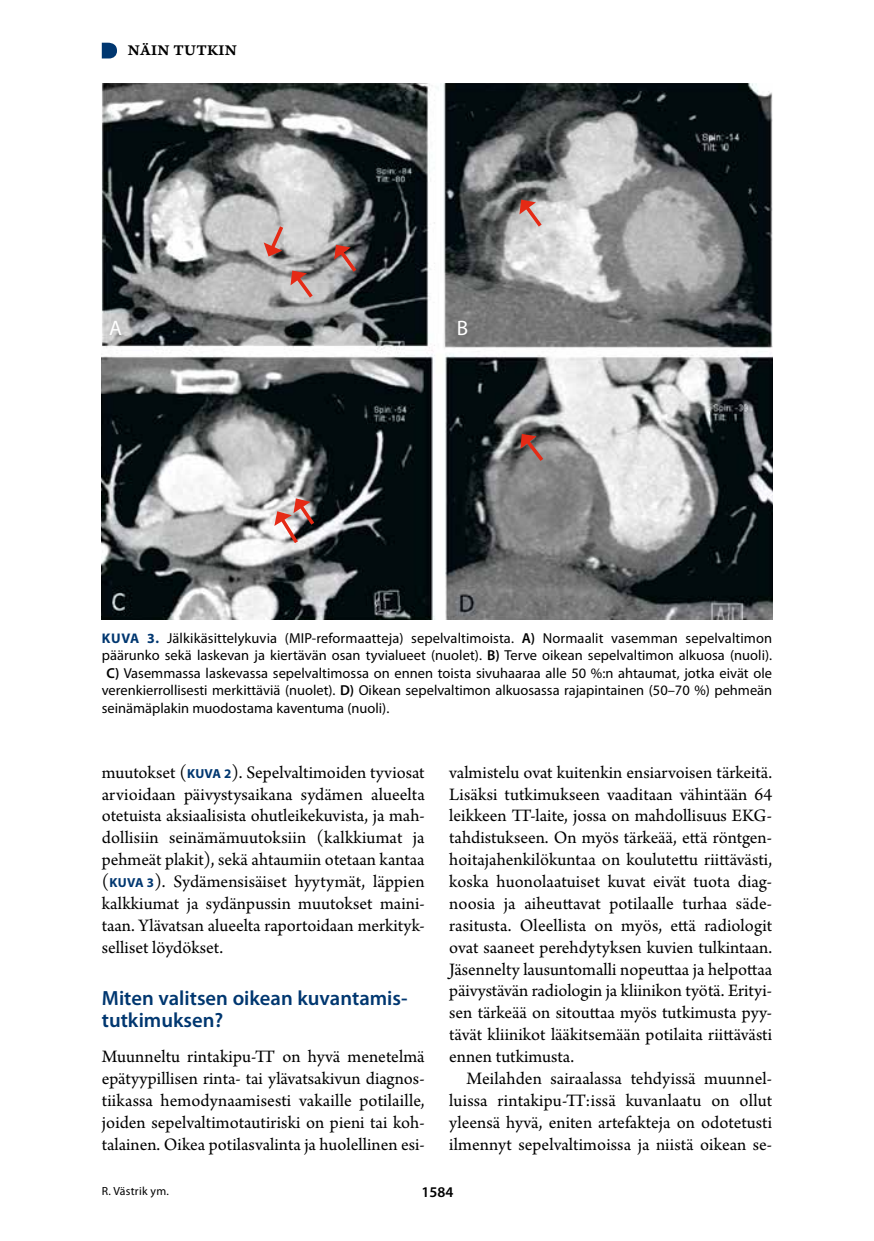
<style>
.page{position:relative;width:874px;height:1241px;background:#fff}
.page>*{position:absolute;margin:0;border:0;box-sizing:border-box;transform-origin:0 0}
.t1{font:21px "Myriad Pro";color:#fff}
.t2{font:600 20.65px/21.9px "Myriad Pro";color:#003770}
.t3{font:18.38px/21.9px "Arno Pro";color:#000;text-align:justify}
.t4{font:15.75px "Arno Pro Smbd Caption";letter-spacing:.015em;color:#000}
.t5{font:600 14.88px "Myriad Pro";color:#000}
.t6{font:14.35px "Myriad Pro";color:#000}
.t7{font:11.9px "Myriad Pro";letter-spacing:.02em;color:#000}
.s1{font-weight:700;font-size:14px;color:#003770}
.s2{font-weight:600}
.s3{font-family:"Myriad Pro";font-weight:700;font-size:13.12px;color:#003770}
</style>
<div class="page">
<img style="left:102px;top:83px;width:669px;height:536px">
<svg style="left:519px;top:199px;width:26px;height:31px"></svg>
<svg style="left:263px;top:222px;width:23px;height:34px"></svg>
<svg style="left:290px;top:270px;width:26px;height:31px"></svg>
<svg style="left:334px;top:245px;width:26px;height:30px"></svg>
<svg style="left:274px;top:498px;width:43px;height:49px"></svg>
<svg style="left:520px;top:434px;width:26px;height:31px"></svg>
<svg style="left:102px;top:43px;width:15px;height:15px"></svg>
<p class="t4" style="left:128px;top:41px;width:110px">NÄIN TUTKIN</p>
<p class="t1" style="left:109px;top:315px;width:14px">A</p>
<p class="t1" style="left:456px;top:315px;width:13px">B</p>
<p class="t6" style="left:102px;top:629px;width:671px"><span class="s1">KUVA 3.</span> Jälkikäsittelykuvia (MIP-reformaatteja) sepelvaltimoista. <span class="s2">A)</span> Normaalit vasemman sepelvaltimon</p>
<p class="t6" style="left:102px;top:646px;width:671px">päärunko sekä laskevan ja kiertävän osan tyvialueet (nuolet). <span class="s2">B)</span> Terve oikean sepelvaltimon alkuosa (nuoli).</p>
<p class="t6" style="left:106px;top:664px;width:666px"><span class="s2">C)</span> Vasemmassa laskevassa sepelvaltimossa on ennen toista sivuhaaraa alle 50 %:n ahtaumat, jotka eivät ole</p>
<p class="t6" style="left:102px;top:681px;width:671px">verenkierrollisesti merkittäviä (nuolet). <span class="s2">D)</span> Oikean sepelvaltimon alkuosassa rajapintainen (50–70 %) pehmeän</p>
<p class="t6" style="left:102px;top:699px;width:289px">seinämäplakin muodostama kaventuma (nuoli).</p>
<p class="t3" style="left:102px;top:762px;width:324px">muutokset (<span class="s3">KUVA 2</span>). Sepelvaltimoiden tyviosat arvioidaan päivystysaikana sydämen alueelta otetuista aksiaalisista ohutleikekuvista, ja mah&shy;dollisiin seinämämuutoksiin (kalkkiumat ja pehmeät plakit), sekä ahtaumiin otetaan kantaa (<span class="s3">KUVA 3</span>). Sydämensisäiset hyytymät, läppien kalkkiumat ja sydänpussin muutokset maini&shy;taan. Ylävatsan alueelta raportoidaan merkityk&shy;selliset löydökset.</p>
<p class="t2" style="left:102px;top:986px;width:306px">Miten valitsen oikean kuvantamis&shy;tutkimuksen?</p>
<p class="t3" style="left:102px;top:1046px;width:324px">Muunneltu rintakipu-TT on hyvä menetelmä epätyypillisen rinta- tai ylävatsakivun diagnos&shy;tiikassa hemodynaamisesti vakaille potilaille, joiden sepelvaltimotautiriski on pieni tai koh&shy;talainen. Oikea potilasvalinta ja huolellinen esi-</p>
<p class="t3" style="left:449px;top:762px;width:324px">valmistelu ovat kuitenkin ensiarvoisen tärkeitä.<br>Lisäksi tutkimukseen vaaditaan vähintään 64 leikkeen TT-laite, jossa on mahdollisuus EKG&shy;tahdistukseen. On myös tärkeää, että röntgen&shy;hoitajahenkilökuntaa on koulutettu riittävästi, koska huonolaatuiset kuvat eivät tuota diag&shy;noosia ja aiheuttavat potilaalle turhaa säde&shy;rasitusta. Oleellista on myös, että radiologit ovat saaneet perehdytyksen kuvien tulkintaan.<br>Jäsennelty lausuntomalli nopeuttaa ja helpottaa päivystävän radiologin ja kliinikon työtä. Erityi&shy;sen tärkeää on sitouttaa myös tutkimusta pyy&shy;tävät kliinikot lääkitsemään potilaita riittävästi ennen tutkimusta.</p>
<p class="t3" style="left:449px;top:1068px;width:324px;text-indent:17px">Meilahden sairaalassa tehdyissä muunnel&shy;luissa rintakipu-TT:issä kuvanlaatu on ollut yleensä hyvä, eniten artefakteja on odotetusti ilmennyt sepelvaltimoissa ja niistä oikean se-</p>
<p class="t7" style="left:102px;top:1183px;width:69px">R. Västrik ym.</p>
<p class="t5" style="left:421px;top:1182px;width:33px">1584</p>
</div>
